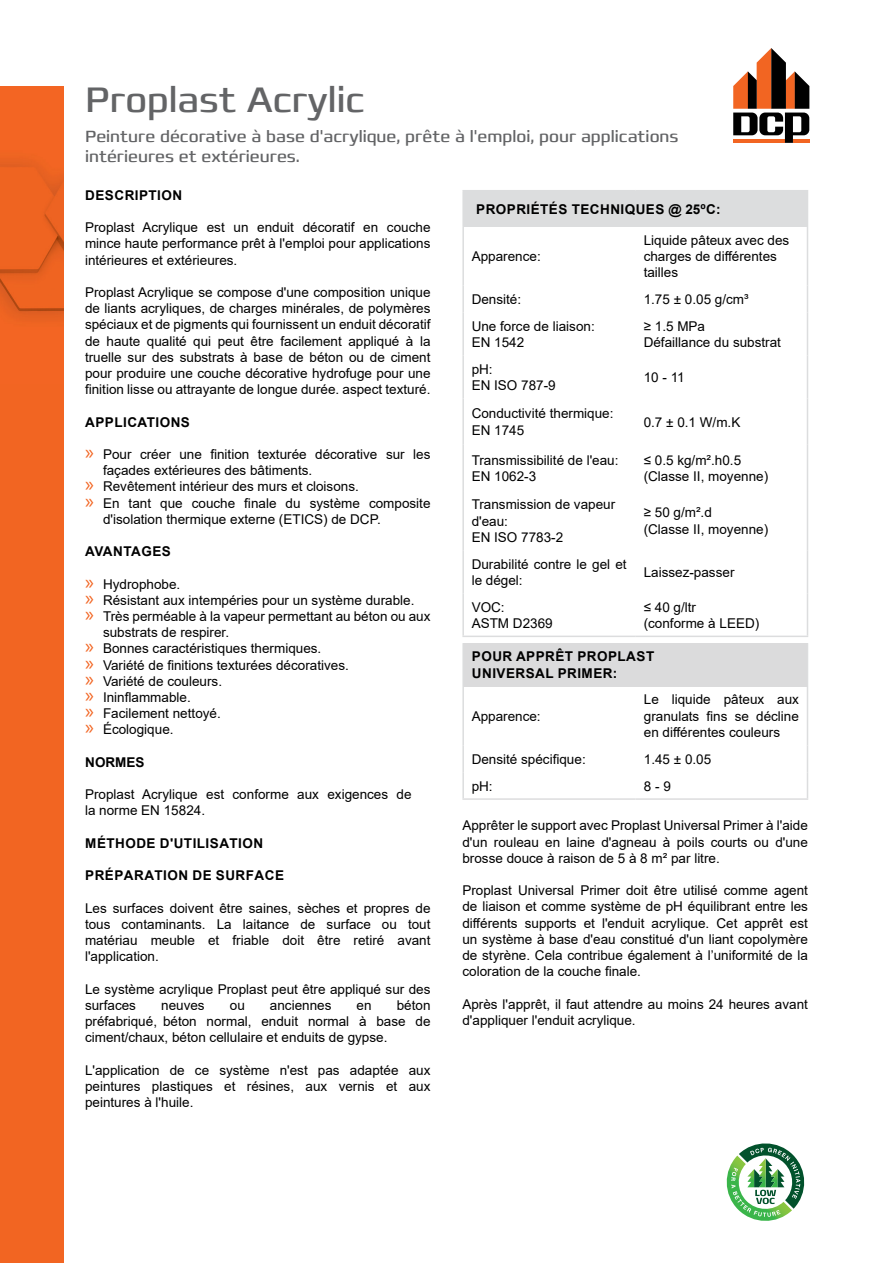
<style>
.page{position:relative;width:893px;height:1263px;background:#fff}
.page>*{position:absolute;margin:0;border:0;box-sizing:border-box;transform-origin:0 0}
.t1{font:36px "Francker CYR";color:#636466}
.t2{font:16.5px/19.8px "Francker CYR";color:#636466}
.t3{font:13.5px/16.2px "Arial";color:#000}
.t4{font:700 13.5px/16.2px "Arial";letter-spacing:.035em;color:#000}
.s1{font-family:"Myriad Pro";font-size:21px;color:#f26522}
.s2{font-family:"Calibri"}
</style>
<div class="page">
<div style="left:463px;top:191px;width:344px;height:35px;background:#dcddde"></div>
<hr style="left:462px;top:190px;width:173px;height:1px;background:#dcddde">
<hr style="left:462px;top:191px;width:2px;height:35px;background:#dcddde">
<hr style="left:635px;top:190px;width:173px;height:1px;background:#dcddde">
<hr style="left:807px;top:191px;width:1px;height:35px;background:#dcddde">
<hr style="left:462px;top:226px;width:2px;height:60px;background:#dcddde">
<hr style="left:807px;top:226px;width:1px;height:60px;background:#dcddde">
<hr style="left:462px;top:286px;width:2px;height:26px;background:#dcddde">
<svg style="left:807px;top:286px;width:1px;height:26px"></svg>
<hr style="left:462px;top:312px;width:2px;height:43px;background:#dcddde">
<hr style="left:807px;top:312px;width:1px;height:43px;background:#dcddde">
<hr style="left:462px;top:355px;width:2px;height:43px;background:#dcddde">
<hr style="left:807px;top:355px;width:1px;height:43px;background:#dcddde">
<hr style="left:462px;top:398px;width:2px;height:47px;background:#dcddde">
<hr style="left:807px;top:398px;width:1px;height:47px;background:#dcddde">
<hr style="left:462px;top:445px;width:2px;height:46px;background:#dcddde">
<hr style="left:807px;top:445px;width:1px;height:46px;background:#dcddde">
<hr style="left:462px;top:491px;width:2px;height:59px;background:#dcddde">
<hr style="left:807px;top:491px;width:1px;height:59px;background:#dcddde">
<hr style="left:462px;top:550px;width:2px;height:43px;background:#dcddde">
<hr style="left:807px;top:550px;width:1px;height:43px;background:#dcddde">
<hr style="left:462px;top:593px;width:2px;height:43px;background:#dcddde">
<hr style="left:807px;top:593px;width:1px;height:43px;background:#dcddde">
<hr style="left:462px;top:636px;width:173px;height:1px;background:#dcddde">
<hr style="left:635px;top:636px;width:173px;height:1px;background:#dcddde">
<div style="left:463px;top:643px;width:344px;height:43px;background:#dbdbdc"></div>
<hr style="left:462px;top:643px;width:2px;height:43px;background:#dcddde">
<hr style="left:807px;top:643px;width:1px;height:43px;background:#dcddde">
<hr style="left:462px;top:686px;width:2px;height:59px;background:#dcddde">
<hr style="left:807px;top:686px;width:1px;height:59px;background:#dcddde">
<hr style="left:462px;top:745px;width:2px;height:27px;background:#dcddde">
<hr style="left:462px;top:772px;width:2px;height:26px;background:#dcddde">
<svg style="left:807px;top:745px;width:1px;height:53px"></svg>
<hr style="left:462px;top:798px;width:173px;height:2px;background:#dcddde">
<hr style="left:635px;top:798px;width:173px;height:2px;background:#dcddde">
<svg style="left:726px;top:1143px;width:79px;height:78px"></svg>
<svg style="left:733px;top:48px;width:76px;height:95px"></svg>
<div style="left:0;top:86px;width:64px;height:1177px;background:#f26522"></div>
<img style="left:0;top:161px;width:64px;height:158px">
<h1 class="t1" style="left:85px;top:77px;width:281px">Proplast Acrylic</h1>
<p class="t2" style="left:85px;top:127px;width:595px">Peinture décorative à base d'acrylique, prête à l'emploi, pour applications intérieures et extérieures.</p>
<p class="t4" style="left:85px;top:187px;width:98px">DESCRIPTION</p>
<p class="t3" style="left:85px;top:219px;width:347px;text-align:justify">Proplast Acrylique est un enduit décoratif en couche mince haute performance prêt à l'emploi pour applications intérieures et extérieures.</p>
<p class="t3" style="left:85px;top:284px;width:347px;text-align:justify">Proplast Acrylique se compose d'une composition unique de liants acryliques, de charges minérales, de polymères spéciaux et de pigments qui fournissent un enduit décoratif de haute qualité qui peut être facilement appliqué à la truelle sur des substrats à base de béton ou de ciment pour produire une couche décorative hydrofuge pour une finition lisse ou attrayante de longue durée. aspect texturé.</p>
<p class="t4" style="left:85px;top:414px;width:106px">APPLICATIONS</p>
<p class="t3" style="left:85px;top:446px;width:347px"><span class="s1">»</span> Pour créer une finition texturée décorative sur les</p>
<p class="t3" style="left:103px;top:462px;width:211px">façades extérieures des bâtiments.</p>
<p class="t3" style="left:85px;top:478px;width:275px"><span class="s1">»</span> Revêtement intérieur des murs et cloisons.</p>
<p class="t3" style="left:85px;top:495px;width:347px"><span class="s1">»</span> En tant que couche finale du système composite</p>
<p class="t3" style="left:103px;top:511px;width:279px">d'isolation thermique externe (ETICS) de DCP.</p>
<p class="t4" style="left:85px;top:543px;width:87px">AVANTAGES</p>
<p class="t3" style="left:85px;top:576px;width:97px"><span class="s1">»</span> Hydrophobe.</p>
<p class="t3" style="left:85px;top:592px;width:331px"><span class="s1">»</span> Résistant aux intempéries pour un système durable.</p>
<p class="t3" style="left:85px;top:608px;width:347px"><span class="s1">»</span> Très perméable à la vapeur permettant au béton ou aux</p>
<p class="t3" style="left:103px;top:624px;width:128px">substrats de respirer.</p>
<p class="t3" style="left:85px;top:640px;width:238px"><span class="s1">»</span> Bonnes caractéristiques thermiques.</p>
<p class="t3" style="left:85px;top:657px;width:265px"><span class="s1">»</span> Variété de finitions texturées décoratives.</p>
<p class="t3" style="left:85px;top:673px;width:139px"><span class="s1">»</span> Variété de couleurs.</p>
<p class="t3" style="left:85px;top:689px;width:107px"><span class="s1">»</span> Ininflammable.</p>
<p class="t3" style="left:85px;top:705px;width:137px"><span class="s1">»</span> Facilement nettoyé.</p>
<p class="t3" style="left:85px;top:721px;width:90px"><span class="s1">»</span> Écologique.</p>
<p class="t4" style="left:85px;top:754px;width:61px">NORMES</p>
<p class="t3" style="left:85px;top:786px;width:328px">Proplast Acrylique est conforme aux exigences de la norme EN 15824.</p>
<p class="t4" style="left:85px;top:835px;width:179px">MÉTHODE D'UTILISATION</p>
<p class="t4" style="left:85px;top:867px;width:200px">PRÉPARATION DE SURFACE</p>
<p class="t3" style="left:85px;top:900px;width:347px;text-align:justify">Les surfaces doivent être saines, sèches et propres de tous contaminants. La laitance de surface ou tout matériau meuble et friable doit être retiré avant l'application.</p>
<p class="t3" style="left:85px;top:981px;width:347px">Le système acrylique Proplast peut être appliqué sur des surfaces</p>
<p class="t3" style="left:85px;top:997px;width:347px;text-align:justify;text-indent:312px">béton préfabriqué, béton normal, enduit normal à base de ciment/chaux, béton cellulaire et enduits de gypse.</p>
<p class="t3" style="left:85px;top:1062px;width:347px;text-align:justify">L'application de ce système n'est pas adaptée aux peintures plastiques et résines, aux vernis et aux peintures à l'huile.</p>
<p class="t3" style="left:161px;top:997px;width:45px">neuves</p>
<p class="t3" style="left:230px;top:997px;width:17px">ou</p>
<p class="t3" style="left:270px;top:997px;width:63px">anciennes</p>
<p class="t3" style="left:357px;top:997px;width:17px">en</p>
<p class="t4" style="left:476px;top:201px;width:246px">PROPRIÉTÉS TECHNIQUES @ 25<span class="s2">⁰</span>C:</p>
<p class="t3" style="left:472px;top:248px;width:71px">Apparence:</p>
<p class="t3" style="left:644px;top:232px;width:147px">Liquide pâteux avec des charges de différentes tailles</p>
<p class="t3" style="left:472px;top:291px;width:51px">Densité:</p>
<p class="t3" style="left:644px;top:291px;width:106px">1.75 ± 0.05 g/cm³</p>
<p class="t3" style="left:472px;top:318px;width:125px">Une force de liaison:<br>EN 1542</p>
<p class="t3" style="left:644px;top:318px;width:139px">≥ 1.5 MPa<br>Défaillance du substrat</p>
<p class="t3" style="left:472px;top:361px;width:86px">pH:<br>EN ISO 787-9</p>
<p class="t3" style="left:644px;top:369px;width:43px">10 - 11</p>
<p class="t3" style="left:472px;top:405px;width:143px">Conductivité thermique:<br>EN 1745</p>
<p class="t3" style="left:644px;top:414px;width:98px">0.7 ± 0.1 W/m.K</p>
<p class="t3" style="left:472px;top:452px;width:148px">Transmissibilité de l'eau:<br>EN 1062-3</p>
<p class="t3" style="left:644px;top:452px;width:126px">≤ 0.5 kg/m².h0.5 (Classe II, moyenne)</p>
<p class="t3" style="left:472px;top:496px;width:145px">Transmission de vapeur d'eau:<br>EN ISO 7783-2</p>
<p class="t3" style="left:644px;top:504px;width:126px">≥ 50 g/m².d<br>(Classe II, moyenne)</p>
<p class="t3" style="left:472px;top:556px;width:156px">Durabilité contre le gel et le dégel:</p>
<p class="t3" style="left:644px;top:564px;width:92px">Laissez-passer</p>
<p class="t3" style="left:472px;top:599px;width:83px">VOC:<br>ASTM D2369</p>
<p class="t3" style="left:644px;top:599px;width:117px">≤ 40 g/ltr (conforme à LEED)</p>
<p class="t4" style="left:472px;top:649px;width:184px">POUR APPRÊT PROPLAST<br>UNIVERSAL PRIMER:</p>
<p class="t3" style="left:472px;top:708px;width:71px">Apparence:</p>
<p class="t3" style="left:644px;top:691px;width:157px;text-align:justify">Le liquide pâteux aux granulats fins se décline en différentes couleurs</p>
<p class="t3" style="left:472px;top:751px;width:116px">Densité spécifique:</p>
<p class="t3" style="left:644px;top:751px;width:69px">1.45 ± 0.05</p>
<p class="t3" style="left:472px;top:778px;width:23px">pH:</p>
<p class="t3" style="left:644px;top:778px;width:29px">8 - 9</p>
<p class="t3" style="left:462px;top:817px;width:347px;text-align:justify">Apprêter le support avec Proplast Universal Primer à l'aide d'un rouleau en laine d'agneau à poils courts ou d'une brosse douce à raison de 5 à 8 m² par litre.</p>
<p class="t3" style="left:462px;top:882px;width:347px;text-align:justify">Proplast Universal Primer doit être utilisé comme agent de liaison et comme système de pH équilibrant entre les différents supports et l'enduit acrylique. Cet apprêt est un système à base d'eau constitué d'un liant copolymère de styrène. Cela contribue également à l’uniformité de la coloration de la couche finale.</p>
<p class="t3" style="left:462px;top:995px;width:347px">Après l'apprêt, il faut attendre au moins 24 heures avant d'appliquer l'enduit acrylique.</p>
</div>
